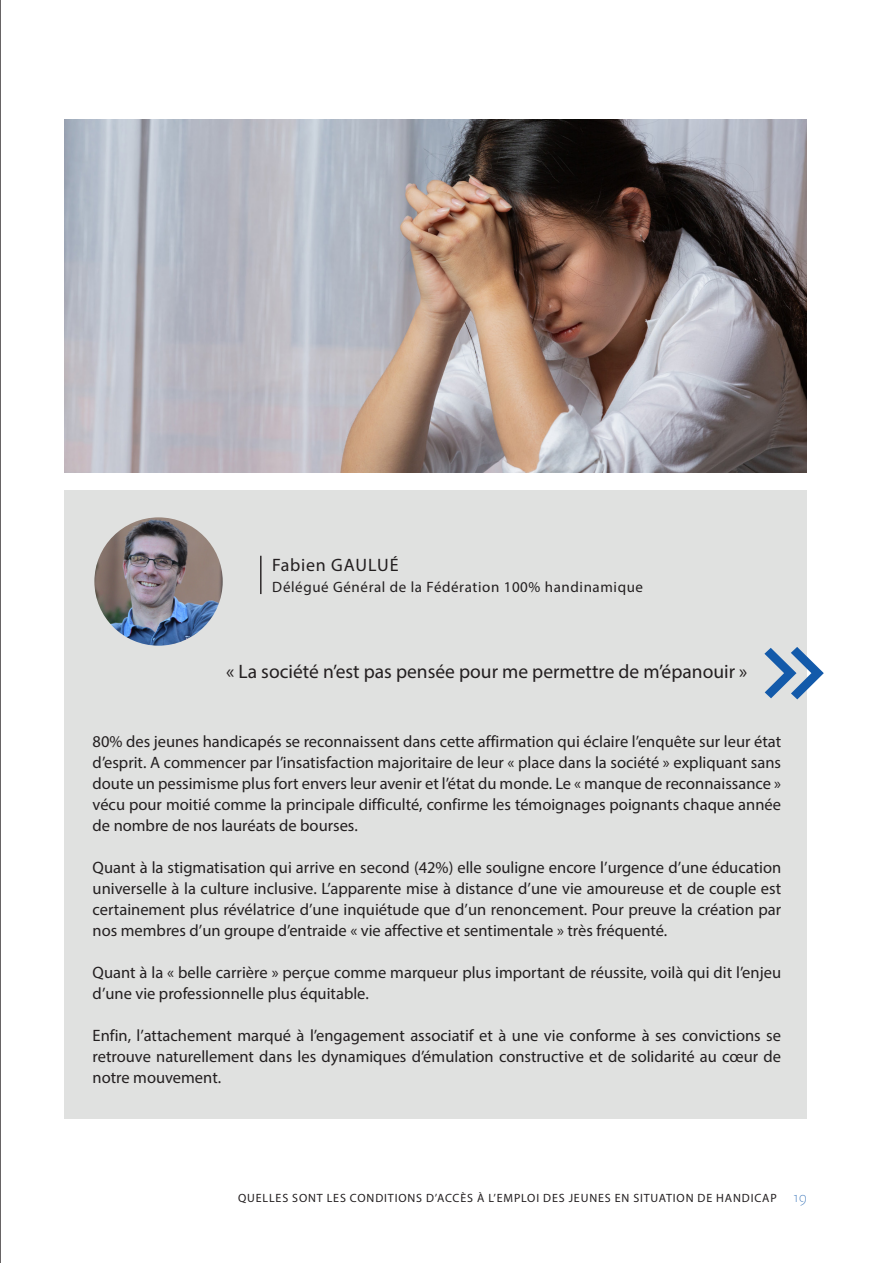
<style>
.page{position:relative;width:893px;height:1263px;background:#fff}
.page>*{position:absolute;margin:0;border:0;box-sizing:border-box;transform-origin:0 0}
.t1{font:19.5px "Myriad Pro";color:#231f20}
.t2{font:18px "Myriad Pro";letter-spacing:.04em;color:#231f20}
.t3{font:16.5px/21px "Myriad Pro";color:#231f20;text-align:justify}
.t4{font:15px "Myriad Pro";letter-spacing:.04em;color:#231f20}
.t5{font:12px "Myriad Pro";letter-spacing:.07em;color:#231f20}
.s1{font-family:"Instant W01 1 Vivid";font-size:15px;color:#135aaa}
</style>
<div class="page">
<hr style="left:0;top:0;width:1px;height:1263px;background:#231f20">
<div style="left:65px;top:490px;width:742px;height:628px;background:#e0e1e0"></div>
<img style="left:94px;top:517px;width:129px;height:129px;border-radius:64px">
<hr style="left:260px;top:556px;width:1px;height:38px;background:#231f20">
<svg style="left:764px;top:647px;width:60px;height:52px"></svg>
<img style="left:65px;top:119px;width:742px;height:353px">
<p class="t2" style="left:272px;top:553px;width:128px">Fabien GAULUÉ</p>
<p class="t4" style="left:272px;top:577px;width:372px">Délégué Général de la Fédération 100% handinamique</p>
<p class="t1" style="left:226px;top:660px;width:522px">« La société n’est pas pensée pour me permettre de m’épanouir »</p>
<p class="t3" style="left:93px;top:730px;width:690px">80% des jeunes handicapés se reconnaissent dans cette affirmation qui éclaire l’enquête sur leur état d’esprit. A commencer par l’insatisfaction majoritaire de leur « place dans la société » expliquant sans doute un pessimisme plus fort envers leur avenir et l’état du monde. Le « manque de reconnaissance » vécu pour moitié comme la principale difficulté, confirme les témoignages poignants chaque année de nombre de nos lauréats de bourses.</p>
<p class="t3" style="left:93px;top:856px;width:690px">Quant à la stigmatisation qui arrive en second (42%) elle souligne encore l’urgence d’une éducation universelle à la culture inclusive. L’apparente mise à distance d’une vie amoureuse et de couple est certainement plus révélatrice d’une inquiétude que d’un renoncement. Pour preuve la création par nos membres d’un groupe d’entraide « vie affective et sentimentale » très fréquenté.</p>
<p class="t3" style="left:93px;top:961px;width:690px">Quant à la « belle carrière » perçue comme marqueur plus important de réussite, voilà qui dit l’enjeu d’une vie professionnelle plus équitable.</p>
<p class="t3" style="left:93px;top:1024px;width:690px">Enfin, l’attachement marqué à l’engagement associatif et à une vie conforme à ses convictions se retrouve naturellement dans les dynamiques d’émulation constructive et de solidarité au cœur de notre mouvement.</p>
<p class="t5" style="left:238px;top:1191px;width:570px">QUELLES SONT LES CONDITIONS D’ACCÈS À L’EMPLOI DES JEUNES EN SITUATION DE HANDICAP <span class="s1">19</span></p>
</div>
